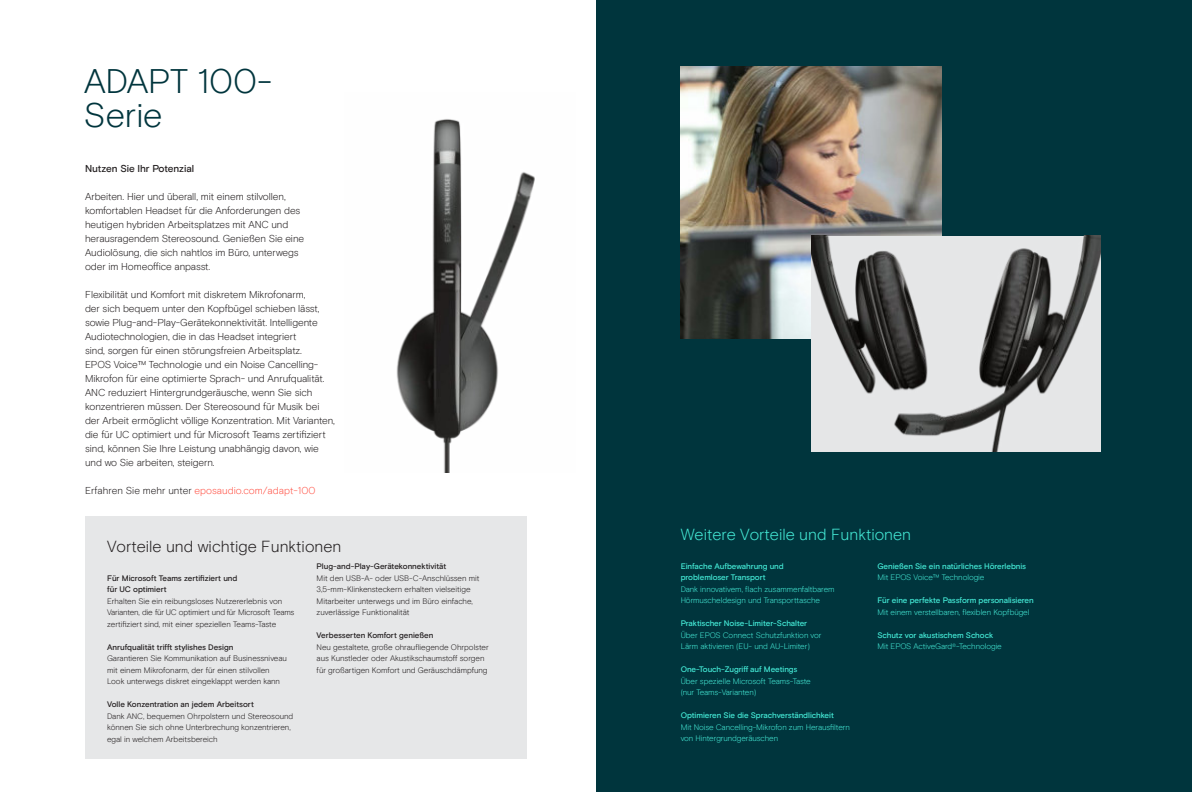
<style>
.page{position:relative;width:1192px;height:792px;background:#fff}
.page>*{position:absolute;margin:0;border:0;box-sizing:border-box;transform-origin:0 0}
.t1{font:300 34px/34px "EPOS Basis";letter-spacing:-.005em;color:#00353d}
.t2{font:300 16px "EPOS Basis";color:#231f20}
.t3{font:300 16px "EPOS Basis";color:#44ead6}
.t4{font:300 10px/14px "EPOS Basis";letter-spacing:-.01em;color:#231f20}
.t5{font:300 10px "EPOS Basis";color:#ff5549}
.t6{font:500 10px "EPOS Basis";letter-spacing:-.005em;color:#231f20}
.t7{font:300 8px/11.5px "EPOS Basis";letter-spacing:-.005em;color:#231f20}
.t8{font:300 8px/11.5px "EPOS Basis";letter-spacing:-.01em;color:#44ead6}
.t9{font:500 8px/11.5px "EPOS Basis";letter-spacing:-.005em;color:#44ead6}
.t10{font:500 8px/11.5px "EPOS Basis";color:#231f20}
.s1{color:#231f20}
.s2{font-weight:500}
</style>
<div class="page">
<div style="left:596px;top:0;width:595px;height:791px;background:#00353d"></div>
<img style="left:396px;top:119px;width:139px;height:353px">
<div style="left:85px;top:516px;width:441px;height:243px;background:#e6e7e8"></div>
<img style="left:680px;top:66px;width:261px;height:272px">
<img style="left:811px;top:236px;width:289px;height:215px">
<h1 class="t1" style="left:84px;top:66px;width:190px">ADAPT 100-<br>Serie</h1>
<p class="t6" style="left:85px;top:164px;width:110px">Nutzen Sie Ihr Potenzial</p>
<p class="t4" style="left:85px;top:190px;width:220px">Arbeiten. Hier und überall, mit einem stilvollen, komfortablen Headset für die Anforderungen des heutigen hybriden Arbeitsplatzes mit ANC und herausragendem Stereosound. Genießen Sie eine Audiolösung, die sich nahtlos im Büro, unterwegs oder im Homeoffice anpasst.</p>
<p class="t4" style="left:85px;top:288px;width:251px">Flexibilität und Komfort mit diskretem Mikrofonarm,<br>der sich bequem unter den Kopfbügel schieben lässt, sowie Plug-and-Play-Gerätekonnektivität. Intelligente Audiotechnologien, die in das Headset integriert<br>sind, sorgen für einen störungsfreien Arbeitsplatz.<br>EPOS Voice™ Technologie und ein Noise Cancelling-Mikrofon für eine optimierte Sprach- und Anrufqualität.<br>ANC reduziert Hintergrundgeräusche, wenn Sie sich konzentrieren müssen. Der Stereosound für Musik bei der Arbeit ermöglicht völlige Konzentration. Mit Varianten, die für UC optimiert und für Microsoft Teams zertifiziert sind, können Sie Ihre Leistung unabhängig davon, wie und wo Sie arbeiten, steigern.</p>
<p class="t5" style="left:85px;top:486px;width:232px"><span class="s1">Erfahren Sie mehr unter</span> eposaudio.com/adapt-100</p>
<h2 class="t2" style="left:107px;top:540px;width:236px">Vorteile und wichtige Funktionen</h2>
<p class="t10" style="left:107px;top:573px;width:132px">Für Microsoft Teams zertifiziert und für UC optimiert</p>
<p class="t7" style="left:107px;top:596px;width:189px">Erhalten Sie ein reibungsloses Nutzererlebnis von<br>Varianten, die für UC optimiert und für Microsoft Teams zertifiziert sind, mit einer speziellen Teams-Taste</p>
<p class="t10" style="left:107px;top:642px;width:128px">Anrufqualität trifft stylishes Design</p>
<p class="t7" style="left:107px;top:653px;width:181px">Garantieren Sie Kommunikation auf Businessniveau mit einem Mikrofonarm, der für einen stilvollen<br>Look unterwegs diskret eingeklappt werden kann</p>
<p class="t10" style="left:107px;top:699px;width:148px">Volle Konzentration an jedem Arbeitsort</p>
<p class="t7" style="left:107px;top:711px;width:188px">Dank ANC, bequemen Ohrpolstern und Stereosound können Sie sich ohne Unterbrechung konzentrieren, egal in welchem Arbeitsbereich</p>
<p class="t10" style="left:316px;top:561px;width:131px">Plug-and-Play-Gerätekonnektivität</p>
<p class="t7" style="left:316px;top:573px;width:164px">Mit den USB-A- oder USB-C-Anschlüssen mit 3,5-mm-Klinkensteckern erhalten vielseitige Mitarbeiter unterwegs und im Büro einfache, zuverlässige Funktionalität</p>
<p class="t10" style="left:316px;top:630px;width:118px">Verbesserten Komfort genießen</p>
<p class="t7" style="left:316px;top:642px;width:174px">Neu gestaltete, große ohraufliegende Ohrpolster aus Kunstleder oder Akustikschaumstoff sorgen für großartigen Komfort und Geräuschdämpfung</p>
<h2 class="t3" style="left:680px;top:528px;width:232px">Weitere Vorteile und Funktionen</h2>
<p class="t9" style="left:680px;top:561px;width:105px">Einfache Aufbewahrung und problemloser Transport</p>
<p class="t8" style="left:680px;top:584px;width:155px">Dank innovativem, flach zusammenfaltbarem<br>Hörmuscheldesign und Transporttasche</p>
<p class="t9" style="left:680px;top:618px;width:128px">Praktischer Noise-Limiter-Schalter</p>
<p class="t8" style="left:680px;top:630px;width:142px">Über EPOS Connect Schutzfunktion vor<br>Lärm aktivieren (EU- und AU-Limiter)</p>
<p class="t9" style="left:680px;top:664px;width:118px">One-Touch-Zugriff auf Meetings</p>
<p class="t8" style="left:680px;top:676px;width:132px">Über spezielle Microsoft Teams-Taste (nur Teams-Varianten)</p>
<p class="t9" style="left:680px;top:710px;width:155px">Optimieren Sie die Sprachverständlichkeit</p>
<p class="t8" style="left:680px;top:722px;width:171px">Mit Noise Cancelling-Mikrofon zum Herausfiltern von Hintergrundgeräuschen</p>
<p class="t9" style="left:877px;top:561px;width:150px">Genießen Sie ein natürliches Hörerlebnis</p>
<p class="t8" style="left:877px;top:572px;width:108px">Mit EPOS Voice™ Technologie</p>
<p class="t9" style="left:877px;top:595px;width:158px">Für eine perfekte Passform personalisieren</p>
<p class="t8" style="left:877px;top:607px;width:154px">Mit einem verstellbaren, flexiblen Kopfbügel</p>
<p class="t8" style="left:877px;top:630px;width:126px"><span class="s2">Schutz vor akustischem Schock<br></span>Mit EPOS ActiveGard<sup>®</sup>-Technologie</p>
</div>
